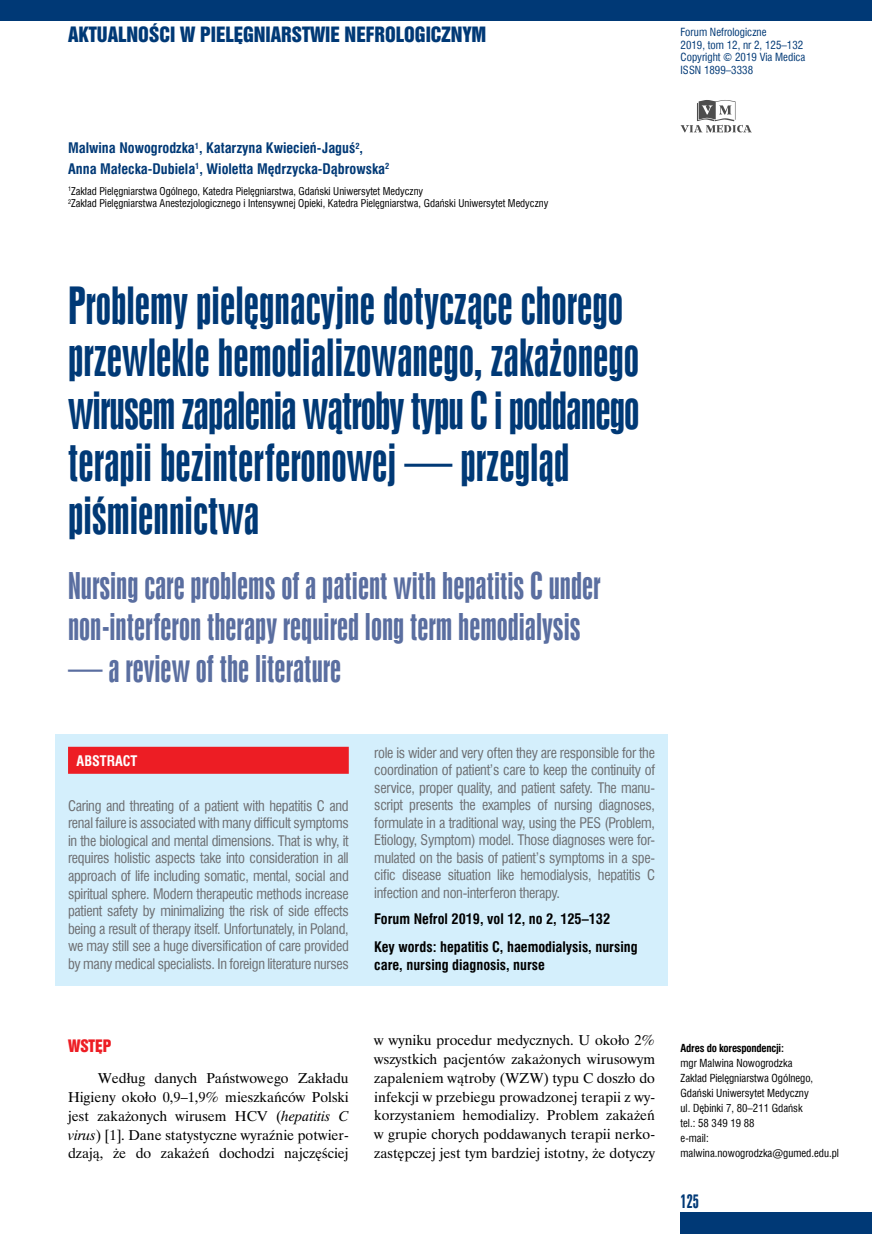
<style>
.page{position:relative;width:872px;height:1234px;background:#fff}
.page>*{position:absolute;margin:0;border:0;box-sizing:border-box;transform-origin:0 0}
._00_Tytuł_polski{font:48px/52.5px "Swis 924 EU";color:#003976}
._01_Tytuł_angielski{font:34.5px/41.4px "Swis 924 EU";color:#5a6ea0}
.t1{font:19.35px "Swis 921 EU";color:#003976}
.t2{font:18px "Swis 924 EU";color:#003976}
._35_Śródtytuł_I{font:15.75px "Swis 921 EU";color:#ed1d24}
._15_Streszczenie_ang{font:14.25px/17.5px "Swis 721 Cn EU";letter-spacing:-.02em;color:#6d6e71;text-align:justify}
._30_Tekst{font:14.25px/18.8px "Time Ibis EE";color:#000;text-align:justify}
._15_Key_words{font:700 14.25px/17.5px "Swis 721 Cn EU";color:#000}
._05_Autorzy{font:700 14.25px/20.4px "Swis 721 Cn EU";color:#003976}
._15_Streszczenie_ang-2{font:700 14.25px "Swis 721 Cn EU";color:#fff}
.t3{font:10.95px "Swis 721 Cn EU";color:#003976}
._20_Adres_koresponde{font:10.8px/15px "Swis 721 Cn EU";color:#000}
._20_Adres_koresponde-2{font:700 10.8px "Swis 721 Cn EU";letter-spacing:-.02em;color:#000}
._10_Kliniki{font:10.5px/12.6px "Swis 721 Cn EU";color:#000}
.s1{font-style:italic}
</style>
<div class="page">
<div style="left:680px;top:1212px;width:192px;height:21px;background:#003976"></div>
<div style="left:0;top:0;width:872px;height:21px;background:#003976"></div>
<svg style="left:680px;top:100px;width:71px;height:33px"></svg>
<div style="left:55px;top:733px;width:613px;height:252px;background:#d4effc"></div>
<div style="left:68px;top:746px;width:281px;height:27px;background:#ed1d24"></div>
<h3 class="t1" style="left:68px;top:22px;width:420px">AKTUALNOŚCI W PIELĘGNIARSTWIE NEFROLOGICZNYM</h3>
<p class="t3" style="left:680px;top:25px;width:87px">Forum Nefrologiczne</p>
<p class="t3" style="left:680px;top:37px;width:124px">2019, tom 12, nr 2, 125–132</p>
<p class="t3" style="left:680px;top:50px;width:126px">Copyright © 2019 Via Medica</p>
<p class="t3" style="left:680px;top:62px;width:74px">ISSN 1899–3338</p>
<p class="_05_Autorzy" style="left:68px;top:138px;width:323px">Malwina Nowogrodzka<sup>1</sup>, Katarzyna Kwiecień-Jaguś<sup>2</sup>,<br>Anna Małecka-Dubiela<sup>1</sup>, Wioletta Mędrzycka-Dąbrowska<sup>2</sup></p>
<p class="_10_Kliniki" style="left:68px;top:184px;width:482px"><sup>1</sup>Zakład Pielęgniarstwa Ogólnego, Katedra Pielęgniarstwa, Gdański Uniwersytet Medyczny<br><sup>2</sup>Zakład Pielęgniarstwa Anestezjologicznego i Intensywnej Opieki, Katedra Pielęgniarstwa, Gdański Uniwersytet Medyczny</p>
<p class="_00_Tytuł_polski" style="left:68px;top:279px;width:573px">Problemy pielęgnacyjne dotyczące chorego przewlekle hemodializowanego, zakażonego wirusem zapalenia wątroby typu C i poddanego terapii bezinterferonowej — przegląd piśmiennictwa</p>
<p class="_01_Tytuł_angielski" style="left:68px;top:565px;width:534px">Nursing care problems of a patient with hepatitis C under non-interferon therapy required long term hemodialysis</p>
<p class="_01_Tytuł_angielski" style="left:68px;top:648px;width:275px">— a review of the literature</p>
<p class="_15_Streszczenie_ang-2" style="left:77px;top:752px;width:62px">ABSTRACT</p>
<p class="_15_Streszczenie_ang" style="left:68px;top:796px;width:282px">Caring and threating of a patient with hepatitis C and renal failure is associated with many difficult symptoms in the biological and mental dimensions. That is why, it requires holistic aspects take into consideration in all approach of life including somatic, mental, social and spiritual sphere. Modern therapeutic methods increase patient safety by minimalizing the risk of side effects being a result of therapy itself. Unfortunately, in Poland, we may still see a huge diversification of care provided by many medical specialists. In foreign literature nurses</p>
<p class="_35_Śródtytuł_I" style="left:68px;top:1035px;width:45px">WSTĘP</p>
<p class="_30_Tekst" style="left:68px;top:1068px;width:282px;text-indent:30px">Według danych Państwowego Zakładu Higieny około 0,9–1,9% mieszkańców Polski jest zakażonych wirusem HCV (<span class="s1">hepatitis C virus</span>) [1]. Dane statystyczne wyraźnie potwier&shy;dzają, że do zakażeń dochodzi najczęściej</p>
<p class="_15_Streszczenie_ang" style="left:374px;top:743px;width:282px">role is wider and very often they are responsible for the coordination of patient’s care to keep the continuity of service, proper quality, and patient safety. The manu&shy;script presents the examples of nursing diagnoses, formulate in a traditional way, using the PES (Problem, Etiology, Symptom) model. Those diagnoses were for&shy;mulated on the basis of patient’s symptoms in a spe&shy;cific disease situation like hemodialysis, hepatitis C infection and non-interferon therapy.</p>
<p class="_15_Key_words" style="left:374px;top:910px;width:237px">Forum Nefrol 2019, vol 12, no 2, 125–132</p>
<p class="_15_Key_words" style="left:374px;top:938px;width:265px">Key words: hepatitis C, haemodialysis, nursing care, nursing diagnosis, nurse</p>
<p class="_30_Tekst" style="left:374px;top:1030px;width:282px">w wyniku procedur medycznych. U około 2% wszystkich pacjentów zakażonych wirusowym zapaleniem wątroby (WZW) typu C doszło do infekcji w przebiegu prowadzonej terapii z wy&shy;korzystaniem hemodializy. Problem zakażeń w grupie chorych poddawanych terapii nerko&shy;zastępczej jest tym bardziej istotny, że dotyczy</p>
<p class="_20_Adres_koresponde-2" style="left:680px;top:1041px;width:105px">Adres do korespondencji:</p>
<p class="_20_Adres_koresponde" style="left:680px;top:1055px;width:113px">mgr Malwina Nowogrodzka</p>
<p class="_20_Adres_koresponde" style="left:680px;top:1070px;width:134px">Zakład Pielęgniarstwa Ogólnego,<br>Gdański Uniwersytet Medyczny</p>
<p class="_20_Adres_koresponde" style="left:680px;top:1100px;width:123px">ul. Dębinki 7, 80–211 Gdańsk</p>
<p class="_20_Adres_koresponde" style="left:680px;top:1115px;width:76px">tel.: 58 349 19 88</p>
<p class="_20_Adres_koresponde" style="left:680px;top:1130px;width:160px">e-mail: malwina.nowogrodzka@gumed.edu.pl</p>
<p class="t2" style="left:680px;top:1190px;width:20px">125</p>
</div>
